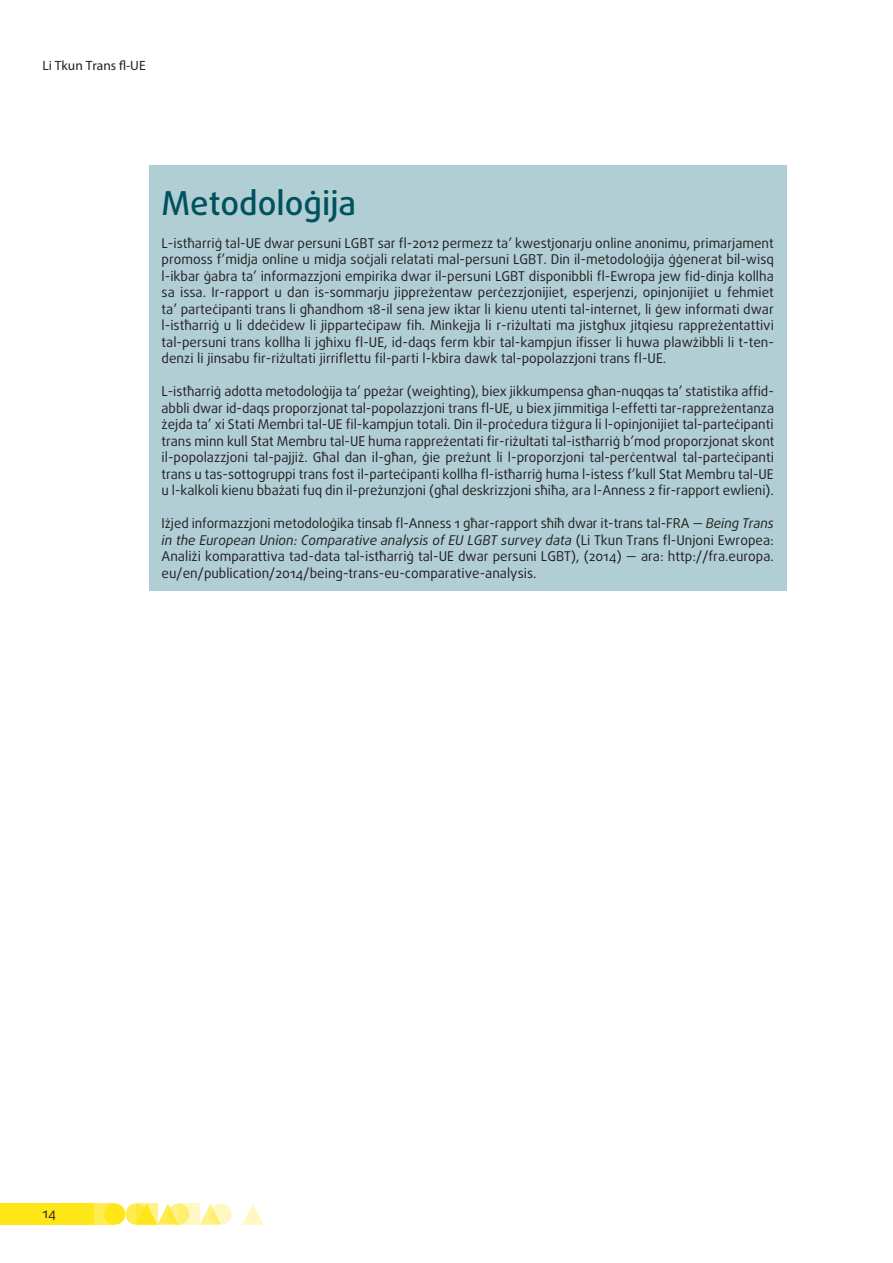
<style>
.page{position:relative;width:893px;height:1263px;background:#fff}
.page>*{position:absolute;margin:0;border:0;box-sizing:border-box;transform-origin:0 0}
.titles_h1{font:500 33px "Daxline Pro";color:#00525d}
.text_body{font:13.5px/16.5px "Daxline Pro";color:#231f20;text-align:justify}
.t1{font:13.5px "Myriad Pro";color:#231f20}
.s1{font-style:italic}
</style>
<div class="page">
<svg style="left:125px;top:1203px;width:22px;height:22px"></svg>
<div style="left:94px;top:1203px;width:21px;height:22px;background:#ffec50"></div>
<div style="left:0;top:1203px;width:94px;height:22px;background:#ffe616"></div>
<svg style="left:200px;top:1203px;width:18px;height:22px"></svg>
<svg style="left:242px;top:1204px;width:21px;height:21px"></svg>
<div style="left:104px;top:1203px;width:21px;height:22px;background:#ffe616;border-radius:50%"></div>
<svg style="left:157px;top:1203px;width:18px;height:22px"></svg>
<svg style="left:168px;top:1203px;width:21px;height:22px"></svg>
<svg style="left:210px;top:1203px;width:22px;height:22px"></svg>
<svg style="left:136px;top:1203px;width:21px;height:22px"></svg>
<svg style="left:179px;top:1203px;width:21px;height:22px"></svg>
<div style="left:149px;top:165px;width:638px;height:426px;background:#b1ced5"></div>
<p class="t1" style="left:43px;top:57px;width:105px">Li Tkun Trans fl‑UE</p>
<p class="titles_h1" style="left:162px;top:181px;width:196px">Metodoloġija</p>
<p class="text_body" style="left:162px;top:235px;width:614px">L‑istħarriġ tal‑UE dwar persuni LGBT sar fl-2012 permezz ta’ kwestjonarju online anonimu, primarjament promoss f’midja online u midja soċjali relatati mal‑persuni LGBT. Din il‑metodoloġija ġġenerat bil‑wisq l‑ikbar ġabra ta’ informazzjoni empirika dwar il‑persuni LGBT disponibbli fl‑Ewropa jew fid‑dinja kollha sa issa. Ir‑rapport u dan is‑sommarju jippreżentaw perċezzjonijiet, esperjenzi, opinjonijiet u fehmiet ta’ parteċipanti trans li għandhom 18-il sena jew iktar li kienu utenti tal‑internet, li ġew informati dwar l‑istħarriġ u li ddeċidew li jipparteċipaw fih. Minkejja li r‑riżultati ma jistgħux jitqiesu rappreżentattivi tal‑persuni trans kollha li jgħixu fl‑UE, id‑daqs ferm kbir tal‑kampjun ifisser li huwa plawżibbli li t‑ten‑ denzi li jinsabu fir‑riżultati jirriflettu fil‑parti l‑kbira dawk tal‑popolazzjoni trans fl‑UE.</p>
<p class="text_body" style="left:162px;top:383px;width:614px">L‑istħarriġ adotta metodoloġija ta’ ppeżar (weighting), biex jikkumpensa għan‑nuqqas ta’ statistika affid‑ abbli dwar id‑daqs proporzjonat tal‑popolazzjoni trans fl‑UE, u biex jimmitiga l‑effetti tar‑rappreżentanza żejda ta’ xi Stati Membri tal‑UE fil‑kampjun totali. Din il‑proċedura tiżgura li l‑opinjonijiet tal‑parteċipanti trans minn kull Stat Membru tal‑UE huma rappreżentati fir‑riżultati tal‑istħarriġ b’mod proporzjonat skont il‑popolazzjoni tal‑pajjiż. Għal dan il‑għan, ġie preżunt li l‑proporzjoni tal‑perċentwal tal‑parteċipanti trans u tas‑sottogruppi trans fost il‑parteċipanti kollha fl‑istħarriġ huma l‑istess f’kull Stat Membru tal‑UE u l‑kalkoli kienu bbażati fuq din il‑preżunzjoni (għal deskrizzjoni sħiħa, ara l‑Anness 2 fir‑rapport ewlieni).</p>
<p class="text_body" style="left:162px;top:515px;width:614px">Iżjed informazzjoni metodoloġika tinsab fl‑Anness 1 għar‑rapport sħiħ dwar it‑trans tal‑FRA — <span class="s1">Being Trans in the European Union: Comparative analysis of EU LGBT survey data</span> (Li Tkun Trans fl‑Unjoni Ewropea:<br>Analiżi komparattiva tad‑data tal‑istħarriġ tal‑UE dwar persuni LGBT), (2014) — ara: http://fra.europa. eu/en/publication/2014/being‑trans‑eu‑comparative‑analysis.</p>
<p class="text_body" style="left:43px;top:1205px;width:15px">14</p>
</div>
